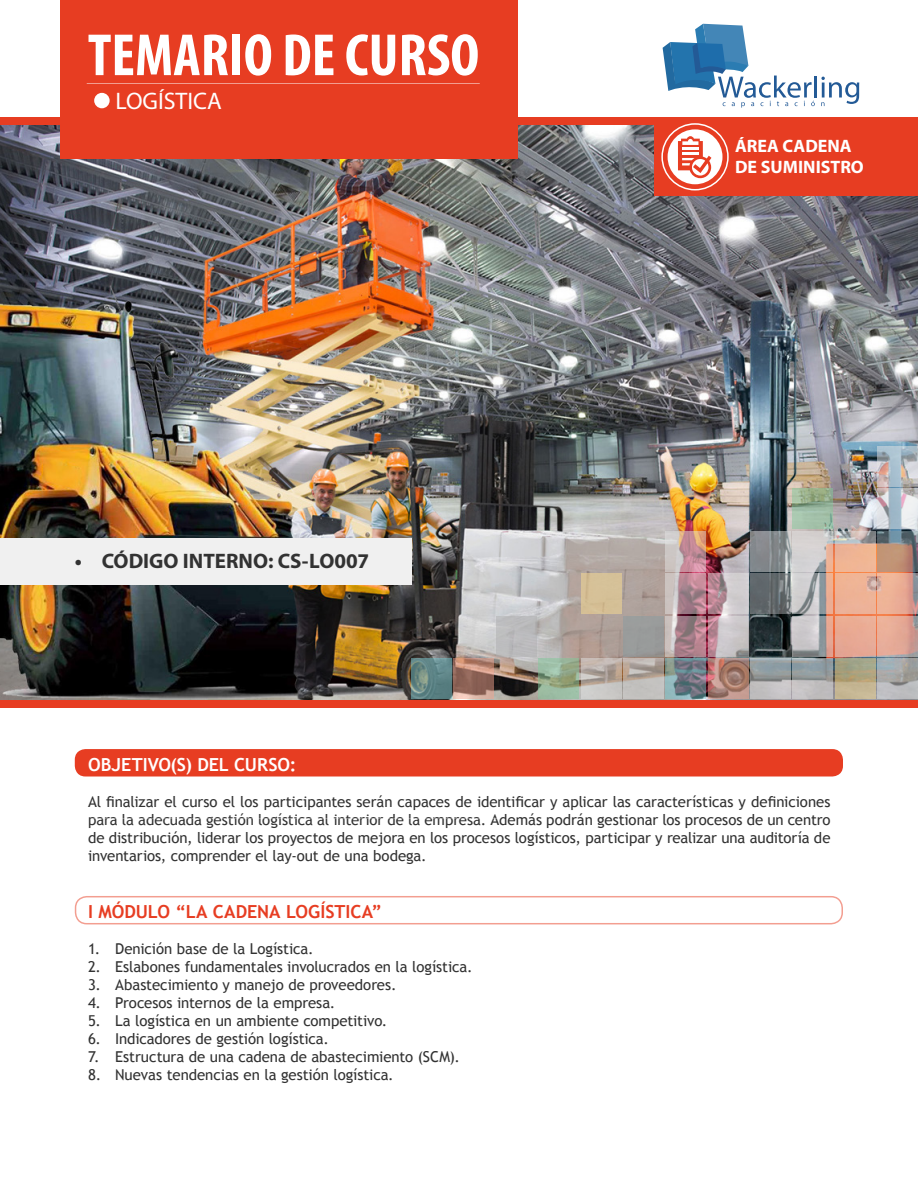
<style>
.page{position:relative;width:918px;height:1188px;background:#fff}
.page>*{position:absolute;margin:0;border:0;box-sizing:border-box;transform-origin:0 0}
.t1{font:700 condensed 60px "Myriad Pro";color:#fff}
.t2{font:24px "Myriad Pro";color:#fff}
.t3{font:700 21px "Myriad Pro";color:#323232}
.MODULO{font:700 18px "Trebuchet MS";color:#e73d22}
.t4{font:700 18px "Myriad Pro";color:#fff}
.MODULO2{font:700 18px "Trebuchet MS";letter-spacing:-.005em;color:#fff}
.General{font:15px/18px "Trebuchet MS";letter-spacing:-.005em;color:#323232;text-align:justify}
</style>
<div class="page">
<div style="left:75px;top:749px;width:768px;height:28px;background:#e73d22;border-radius:11px"></div>
<img style="left:0;top:126px;width:918px;height:573px">
<div style="left:60px;top:0;width:457px;height:159px;background:#e73d22"></div>
<hr style="left:814px;top:76px;width:3px;height:22px;background:#235a96">
<svg style="left:663px;top:24px;width:152px;height:84px"></svg>
<svg style="left:821px;top:77px;width:38px;height:29px"></svg>
<svg style="left:877px;top:658px;width:41px;height:41px;background:#abadaf"></svg>
<svg style="left:835px;top:658px;width:41px;height:41px;background:#b4aa88"></svg>
<svg style="left:793px;top:658px;width:40px;height:41px;background:#a7acae"></svg>
<svg style="left:750px;top:658px;width:41px;height:41px;background:#a7abae"></svg>
<svg style="left:708px;top:658px;width:41px;height:41px;background:#ac7f74"></svg>
<svg style="left:665px;top:658px;width:41px;height:41px;background:#75878e"></svg>
<svg style="left:623px;top:658px;width:41px;height:41px;background:#bab2ac"></svg>
<svg style="left:581px;top:658px;width:40px;height:41px;background:#beb6af"></svg>
<svg style="left:538px;top:658px;width:41px;height:41px;background:#96b194"></svg>
<svg style="left:454px;top:658px;width:40px;height:41px;background:#a87c6d"></svg>
<svg style="left:411px;top:658px;width:41px;height:41px;background:#628686"></svg>
<svg style="left:877px;top:616px;width:41px;height:40px;background:#dba696"></svg>
<div style="left:835px;top:616px;width:41px;height:40px;background:#e8a994"></div>
<svg style="left:793px;top:616px;width:40px;height:40px;background:#bdb3b2"></svg>
<svg style="left:708px;top:616px;width:41px;height:40px;background:#c4b5ba"></svg>
<svg style="left:665px;top:616px;width:41px;height:40px;background:#b09097"></svg>
<div style="left:623px;top:616px;width:41px;height:40px;background:#999b9b"></div>
<div style="left:496px;top:616px;width:41px;height:40px;background:#bbbbbd"></div>
<svg style="left:877px;top:573px;width:41px;height:41px;background:#dea894"></svg>
<svg style="left:835px;top:573px;width:41px;height:41px;background:#ebb196"></svg>
<svg style="left:793px;top:573px;width:40px;height:41px;background:#bdb5b2"></svg>
<svg style="left:750px;top:573px;width:41px;height:41px;background:#666d70"></svg>
<svg style="left:708px;top:573px;width:41px;height:41px;background:#c4b1b7"></svg>
<svg style="left:665px;top:573px;width:41px;height:41px;background:#b999a1"></svg>
<div style="left:581px;top:573px;width:40px;height:41px;background:#d5c097"></div>
<svg style="left:877px;top:531px;width:41px;height:41px;background:#988277"></svg>
<svg style="left:835px;top:531px;width:41px;height:41px;background:#dbb39d"></svg>
<svg style="left:793px;top:531px;width:40px;height:41px;background:#d2cac7"></svg>
<svg style="left:750px;top:531px;width:41px;height:41px;background:#898e91"></svg>
<svg style="left:665px;top:531px;width:41px;height:41px;background:#cca7a7"></svg>
<svg style="left:877px;top:489px;width:41px;height:40px;background:#c8cdd4"></svg>
<svg style="left:793px;top:489px;width:40px;height:40px;background:#9bb79b"></svg>
<svg style="left:877px;top:446px;width:41px;height:41px;background:#b5b9bf"></svg>
<div style="left:94px;top:93px;width:16px;height:15px;background:#fff;border-radius:50%"></div>
<hr style="left:87px;top:83px;width:393px;height:1px;background:#fff">
<div style="left:654px;top:117px;width:264px;height:79px;background:#e73d22"></div>
<div style="left:75px;top:896px;width:768px;height:28px;border:2px solid #e73d22;border-radius:11px"></div>
<div style="left:0;top:538px;width:411px;height:47px;background:#f0f0f0"></div>
<div style="left:661px;top:123px;width:68px;height:67px;border:2px solid #fff;border-radius:50%"></div>
<svg style="left:668px;top:129px;width:54px;height:55px"></svg>
<p class="t1" style="left:88px;top:18px;width:393px">TEMARIO DE CURSO</p>
<p class="t2" style="left:116px;top:86px;width:108px">LOGÍSTICA</p>
<p class="t3" style="left:75px;top:548px;width:296px">• CÓDIGO INTERNO: CS-LO007</p>
<p class="t4" style="left:735px;top:134px;width:118px">ÁREA CADENA</p>
<p class="t4" style="left:735px;top:155px;width:130px">DE SUMINISTRO</p>
<p class="MODULO2" style="left:88px;top:753px;width:210px">OBJETIVO(S) DEL CURSO:</p>
<p class="General" style="left:88px;top:793px;width:744px">Al finalizar el curso el los participantes serán capaces de identificar y aplicar las características y definiciones para la adecuada gestión logística al interior de la empresa. Además podrán gestionar los procesos de un centro de distribución, liderar los proyectos de mejora en los procesos logísticos, participar y realizar una auditoría de inventarios, comprender el lay-out de una bodega.</p>
<p class="MODULO" style="left:88px;top:901px;width:295px">I MÓDULO “LA CADENA LOGÍSTICA”</p>
<p class="General" style="left:88px;top:940px;width:227px">1. Denición base de la Logística.</p>
<p class="General" style="left:88px;top:958px;width:386px">2. Eslabones fundamentales involucrados en la logística.</p>
<p class="General" style="left:88px;top:976px;width:310px">3. Abastecimiento y manejo de proveedores.</p>
<p class="General" style="left:88px;top:994px;width:249px">4. Procesos internos de la empresa.</p>
<p class="General" style="left:88px;top:1012px;width:301px">5. La logística en un ambiente competitivo.</p>
<p class="General" style="left:88px;top:1030px;width:242px">6. Indicadores de gestión logística.</p>
<p class="General" style="left:88px;top:1048px;width:373px">7. Estructura de una cadena de abastecimiento (SCM).</p>
<p class="General" style="left:88px;top:1066px;width:307px">8. Nuevas tendencias en la gestión logística.</p>
</div>
